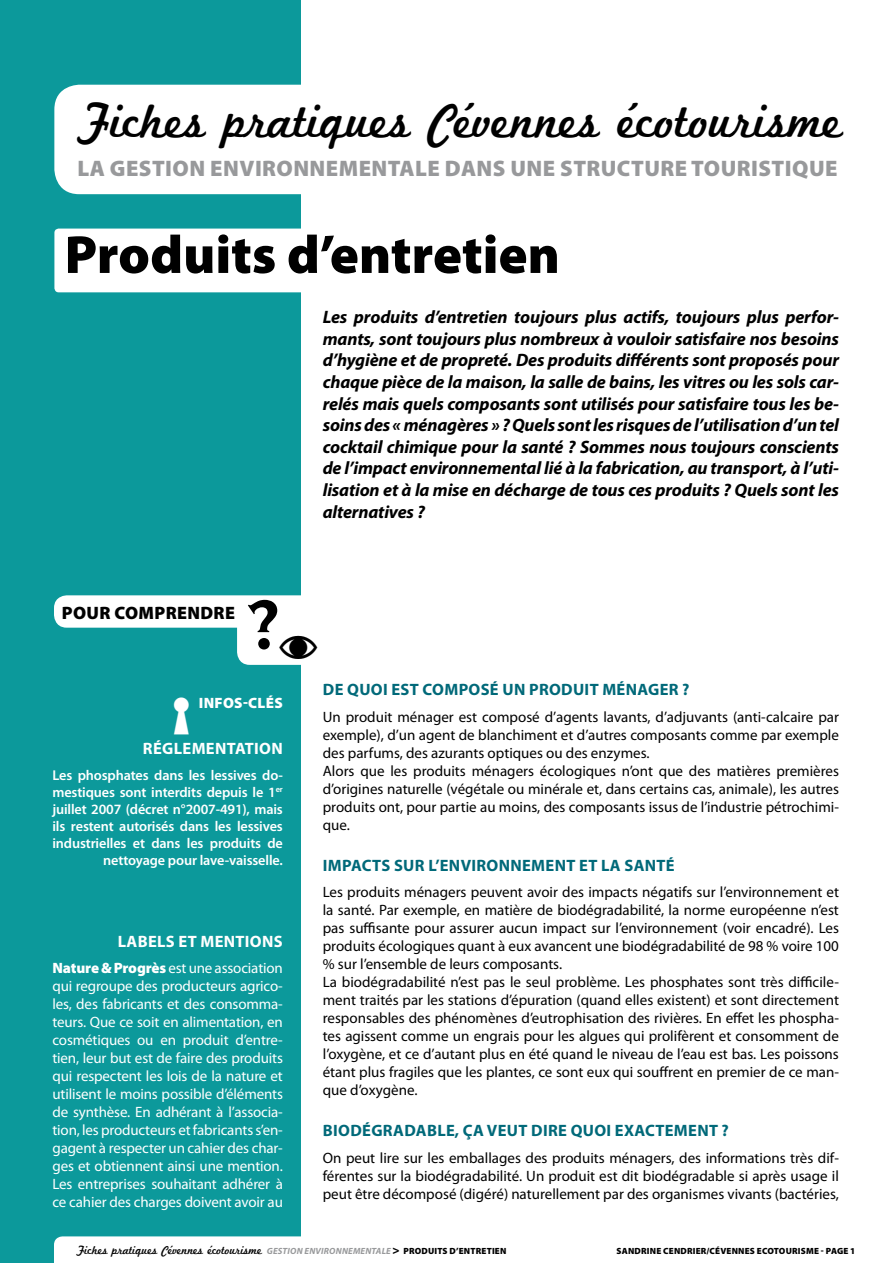
<style>
.page{position:relative;width:893px;height:1263px;background:#fff}
.page>*{position:absolute;margin:0;border:0;box-sizing:border-box;transform-origin:0 0}
.t1{font:700 72px "Copperplate Gothic";color:#000}
.t2{font:900 54px "Myriad Pro";color:#000}
.t3{font:49.5px "Marketing Script";color:#000}
.t4{font:31.5px "Harolds Pips";color:#000}
.t5{font:31.5px "Harolds Pips";color:#fff}
.t6{font:900 22.5px "Myriad Pro";letter-spacing:.02em;color:#98999b}
.t7{font:italic 700 18px/21.6px "Myriad Pro";letter-spacing:-.01em;color:#000;text-align:justify}
.t8{font:900 18px "Myriad Pro";color:#000}
.t9{font:700 16.5px "Myriad Pro";letter-spacing:.02em;color:#006979}
.t10{font:700 16.5px "Myriad Pro";letter-spacing:.02em;color:#fff}
.t11{font:15px/18px "Myriad Pro";color:#000}
.t12{font:15px/18px "Myriad Pro";letter-spacing:-.01em;color:#fff;text-align:justify}
.t13{font:900 15px "Myriad Pro";color:#fff}
.t14{font:600 14.25px/17.1px "Myriad Pro";letter-spacing:-.01em;color:#fff;text-align:right}
.t15{font:12px "Marketing Script";color:#000}
.t16{font:900 9px "Myriad Pro";letter-spacing:.02em;color:#000}
.s1{font-weight:900}
.s2{font-family:"Myriad Pro";font-weight:700;font-style:italic;font-size:9px;color:#98999b}
.s3{font-family:"Myriad Pro";font-weight:900}
.s4{font-family:"Myriad Pro";font-weight:900;font-size:9px}
</style>
<div class="page">
<div style="left:0;top:0;width:300px;height:1263px;background:#0c999b"></div>
<div style="left:54px;top:85px;width:350px;height:109px;background:#fff;border-radius:25px"></div>
<div style="left:54px;top:1236px;width:247px;height:27px;background:#fff"></div>
<div style="left:54px;top:229px;width:269px;height:63px;background:#fff;border-radius:4px"></div>
<div style="left:54px;top:595px;width:261px;height:33px;background:#fff;border-radius:13px"></div>
<div style="left:237px;top:605px;width:91px;height:60px;background:#fff;border-radius:13px"></div>
<h3 class="t3" style="left:77px;top:92px;width:767px">Fiches pratiques Cévennes écotourisme</h3>
<h3 class="t6" style="left:77px;top:154px;width:762px">LA GESTION ENVIRONNEMENTALE DANS UNE STRUCTURE TOURISTIQUE</h3>
<h2 class="t2" style="left:65px;top:219px;width:497px">PRODUITS D’ENTRETIEN</h2>
<p class="t7" style="left:323px;top:306px;width:518px">Les produits d’entretien toujours plus actifs, toujours plus perfor&shy;mants, sont toujours plus nombreux à vouloir satisfaire nos besoins d’hygiène et de propreté. Des produits différents sont proposés pour chaque pièce de la maison, la salle de bains, les vitres ou les sols car&shy;relés mais quels composants sont utilisés pour satisfaire tous les be&shy;soins des « ménagères » ? Quels sont les risques de l’utilisation d’un tel cocktail chimique pour la santé ? Sommes nous toujours conscients de l’impact environnemental lié à la fabrication, au transport, à l’uti&shy;lisation et à la mise en décharge de tous ces produits ? Quels sont les alternatives ?</p>
<p class="t8" style="left:62px;top:600px;width:13px">POUR</p>
<p class="t8" style="left:114px;top:600px;width:13px">COMPRENDRE</p>
<h1 class="t1" style="left:246px;top:585px;width:37px">?</h1>
<h3 class="t4" style="left:277px;top:628px;width:43px">e</h3>
<p class="t13" style="left:199px;top:693px;width:59px">IN FOS-CLÉS</p>
<p class="t10" style="left:143px;top:738px;width:141px">RÉGLEMENTATION</p>
<p class="t14" style="left:52px;top:766px;width:232px">Les phosphates dans les lessives do&shy;mestiques sont interdits depuis le 1<sup>er </sup>juillet 2007 (décret n°2007-491), mais ils restent autorisés dans les lessives industrielles et dans les produits de nettoyage pour lave-vaisselle.</p>
<h3 class="t5" style="left:172px;top:696px;width:20px">k</h3>
<p class="t10" style="left:118px;top:930px;width:167px">LABELS ET MENTIONS</p>
<p class="t12" style="left:52px;top:959px;width:232px"><span class="s1">NATURE &amp; PROGRÈS</span> est une association qui regroupe des producteurs agrico&shy;les, des fabricants et des consomma&shy;teurs. Que ce soit en alimentation, en cosmétiques ou en produit d’entre&shy;tien, leur but est de faire des produits qui respectent les lois de la nature et utilisent le moins possible d’éléments de synthèse. En adhérant à l’associa&shy;tion, les producteurs et fabricants s’en&shy;gagent à respecter un cahier des char&shy;ges et obtiennent ainsi une mention.<br>Les entreprises souhaitant adhérer à ce cahier des charges doivent avoir au</p>
<p class="t9" style="left:323px;top:679px;width:368px">DE QUOI EST COMPOSÉ UN PRODUIT MÉNAGER ?</p>
<p class="t11" style="left:323px;top:707px;width:518px">Un produit ménager est composé d’agents lavants, d’adjuvants (anti-calcaire par exemple), d’un agent de blanchiment et d’autres composants comme par exemple des parfums, des azurants optiques ou des enzymes.<br>Alors que les produits ménagers écologiques n’ont que des matières premières d’origines naturelle (végétale ou minérale et, dans certains cas, animale), les autres produits ont, pour partie au moins, des composants issus de l’industrie pétrochimi&shy;que.</p>
<p class="t9" style="left:323px;top:854px;width:353px">IMPACTS SUR L’ENVIRONNEMENT ET LA SANTÉ</p>
<p class="t11" style="left:323px;top:883px;width:518px">Les produits ménagers peuvent avoir des impacts négatifs sur l’environnement et la santé. Par exemple, en matière de biodégradabilité, la norme européenne n’est pas suffisante pour assurer aucun impact sur l’environnement (voir encadré). Les produits écologiques quant à eux avancent une biodégradabilité de 98 % voire 100 % sur l’ensemble de leurs composants.<br>La biodégradabilité n’est pas le seul problème. Les phosphates sont très difficile&shy;ment traités par les stations d’épuration (quand elles existent) et sont directement responsables des phénomènes d’eutrophisation des rivières. En effet les phospha&shy;tes agissent comme un engrais pour les algues qui prolifèrent et consomment de l’oxygène, et ce d’autant plus en été quand le niveau de l’eau est bas. Les poissons étant plus fragiles que les plantes, ce sont eux qui souffrent en premier de ce man&shy;que d’oxygène.</p>
<p class="t9" style="left:323px;top:1120px;width:408px">BIODÉGRADABLE, ÇA VEUT DIRE QUOI EXACTEMENT ?</p>
<p class="t11" style="left:323px;top:1148px;width:518px;text-align:justify">On peut lire sur les emballages des produits ménagers, des informations très dif&shy;férentes sur la biodégradabilité. Un produit est dit biodégradable si après usage il peut être décomposé (digéré) naturellement par des organismes vivants (bactéries,</p>
<p class="t15" style="left:77px;top:1243px;width:431px">Fiches pratiques Cévennes écotourisme <span class="s2">gestion environnementale</span> <span class="s3">&gt;</span> <span class="s4">PRODUITS D’ENTRETIEN</span></p>
<p class="t16" style="left:617px;top:1245px;width:240px">SANDRINE CENDRIER/CÉVENNES ECOTOURISME - PAGE 1</p>
</div>
